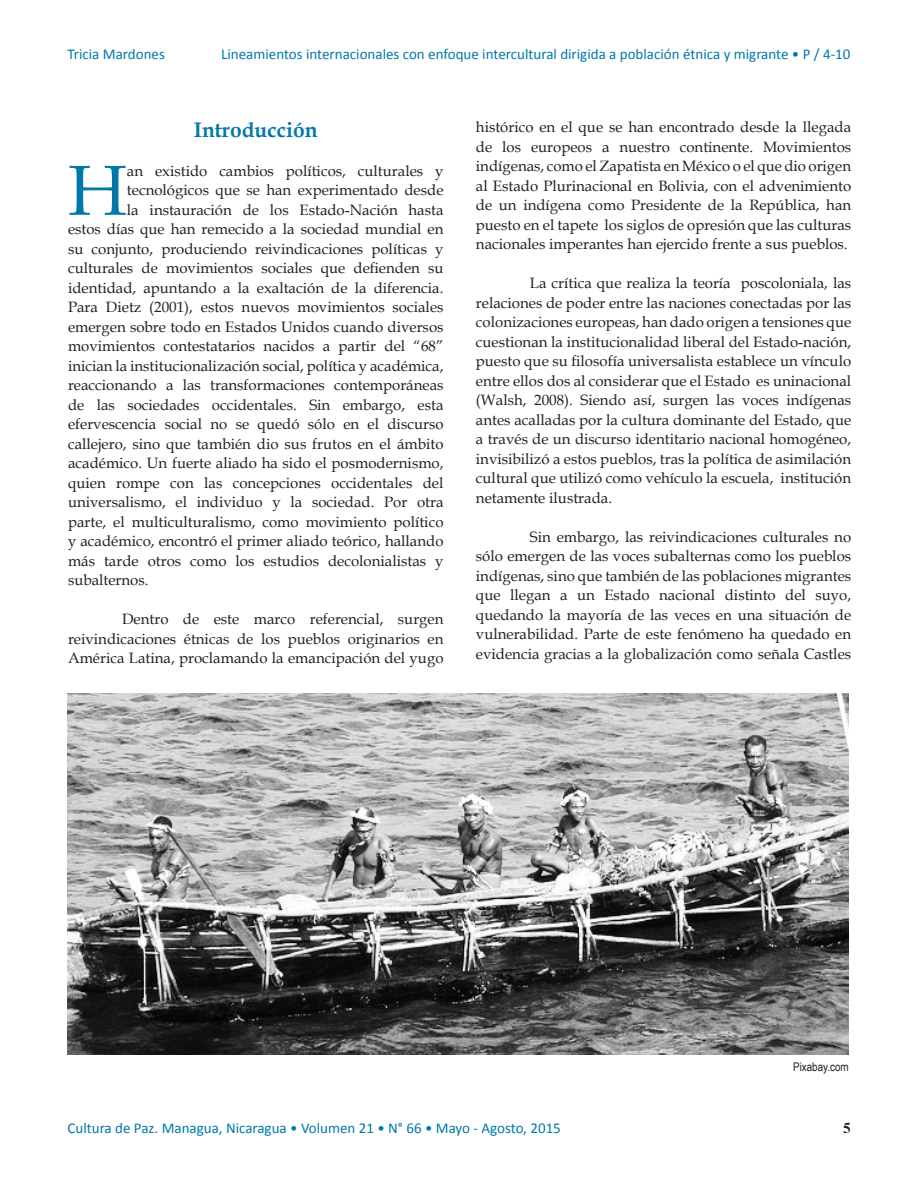
<style>
.page{position:relative;width:918px;height:1188px;background:#fff}
.page>*{position:absolute;margin:0;border:0;box-sizing:border-box;transform-origin:0 0}
.t1{font:70.8px "Book Antiqua";color:#0078a8}
.t2{font:700 21px "Book Antiqua";color:#0078a8}
.t3{font:15px/19.5px "Book Antiqua";color:#231f20;text-align:justify}
.t4{font:15px "Calibri";color:#0078a8}
.t5{font:700 15px "Times New Roman";color:#231f20}
.t6{font:12px "Arial Narrow";color:#231f20}
</style>
<div class="page">
<img style="left:68px;top:693px;width:781px;height:362px">
<p class="t4" style="left:68px;top:44px;width:99px">Tricia Mardones</p>
<p class="t4" style="left:221px;top:44px;width:631px">Lineamientos internacionales con enfoque intercultural dirigida a población étnica y migrante • P / 4-10</p>
<h2 class="t2" style="left:194px;top:115px;width:125px">Introducción</h2>
<h1 class="t1" style="left:68px;top:141px;width:60px">H</h1>
<p class="t3" style="left:127px;top:161px;width:318px">an existido cambios políticos, culturales y</p>
<p class="t3" style="left:127px;top:180px;width:318px">tecnológicos que se han experimentado desde</p>
<p class="t3" style="left:127px;top:200px;width:318px">la instauración de los Estado-Nación hasta</p>
<p class="t3" style="left:68px;top:219px;width:377px">estos días que han remecido a la sociedad mundial en</p>
<p class="t3" style="left:68px;top:239px;width:377px">su conjunto, produciendo reivindicaciones políticas y</p>
<p class="t3" style="left:68px;top:258px;width:377px">culturales de movimientos sociales que defienden su</p>
<p class="t3" style="left:68px;top:278px;width:377px">identidad, apuntando a la exaltación de la diferencia.</p>
<p class="t3" style="left:68px;top:297px;width:377px">Para Dietz (2001), estos nuevos movimientos sociales</p>
<p class="t3" style="left:68px;top:317px;width:377px">emergen sobre todo en Estados Unidos cuando diversos</p>
<p class="t3" style="left:68px;top:336px;width:377px">movimientos contestatarios nacidos a partir del “68”</p>
<p class="t3" style="left:68px;top:356px;width:377px">inician la institucionalización social, política y académica,</p>
<p class="t3" style="left:68px;top:375px;width:377px">reaccionando a las transformaciones contemporáneas</p>
<p class="t3" style="left:68px;top:395px;width:377px">de las sociedades occidentales. Sin embargo, esta</p>
<p class="t3" style="left:68px;top:414px;width:377px">efervescencia social no se quedó sólo en el discurso</p>
<p class="t3" style="left:68px;top:434px;width:377px">callejero, sino que también dio sus frutos en el ámbito</p>
<p class="t3" style="left:68px;top:453px;width:377px">académico. Un fuerte aliado ha sido el posmodernismo,</p>
<p class="t3" style="left:68px;top:473px;width:377px">quien rompe con las concepciones occidentales del</p>
<p class="t3" style="left:68px;top:492px;width:377px">universalismo, el individuo y la sociedad. Por otra</p>
<p class="t3" style="left:68px;top:512px;width:377px">parte, el multiculturalismo, como movimiento político</p>
<p class="t3" style="left:68px;top:531px;width:377px">y académico, encontró el primer aliado teórico, hallando</p>
<p class="t3" style="left:68px;top:551px;width:377px">más tarde otros como los estudios decolonialistas y</p>
<p class="t3" style="left:68px;top:570px;width:82px">subalternos.</p>
<p class="t3" style="left:68px;top:609px;width:377px;text-indent:54px">Dentro de este marco referencial, surgen reivindicaciones étnicas de los pueblos originarios en América Latina, proclamando la emancipación del yugo</p>
<p class="t3" style="left:476px;top:117px;width:377px">histórico en el que se han encontrado desde la llegada de los europeos a nuestro continente. Movimientos indígenas, como el Zapatista en México o el que dio origen al Estado Plurinacional en Bolivia, con el advenimiento de un indígena como Presidente de la República, han puesto en el tapete los siglos de opresión que las culturas nacionales imperantes han ejercido frente a sus pueblos.</p>
<p class="t3" style="left:476px;top:273px;width:377px;text-indent:54px">La crítica que realiza la teoría poscoloniala, las relaciones de poder entre las naciones conectadas por las colonizaciones europeas, han dado origen a tensiones que cuestionan la institucionalidad liberal del Estado-nación, puesto que su filosofía universalista establece un vínculo entre ellos dos al considerar que el Estado es uninacional (Walsh, 2008). Siendo así, surgen las voces indígenas antes acalladas por la cultura dominante del Estado, que a través de un discurso identitario nacional homogéneo, invisibilizó a estos pueblos, tras la política de asimilación cultural que utilizó como vehículo la escuela, institución netamente ilustrada.</p>
<p class="t3" style="left:476px;top:527px;width:377px;text-indent:54px">Sin embargo, las reivindicaciones culturales no sólo emergen de las voces subalternas como los pueblos indígenas, sino que también de las poblaciones migrantes que llegan a un Estado nacional distinto del suyo, quedando la mayoría de las veces en una situación de vulnerabilidad. Parte de este fenómeno ha quedado en evidencia gracias a la globalización como señala Castles</p>
<p class="t6" style="left:793px;top:1058px;width:57px">Pixabay.com</p>
<p class="t4" style="left:68px;top:1118px;width:495px">Cultura de Paz. Managua, Nicaragua • Volumen 21 • N° 66 • Mayo - Agosto, 2015</p>
<p class="t5" style="left:843px;top:1117px;width:9px">5</p>
</div>
